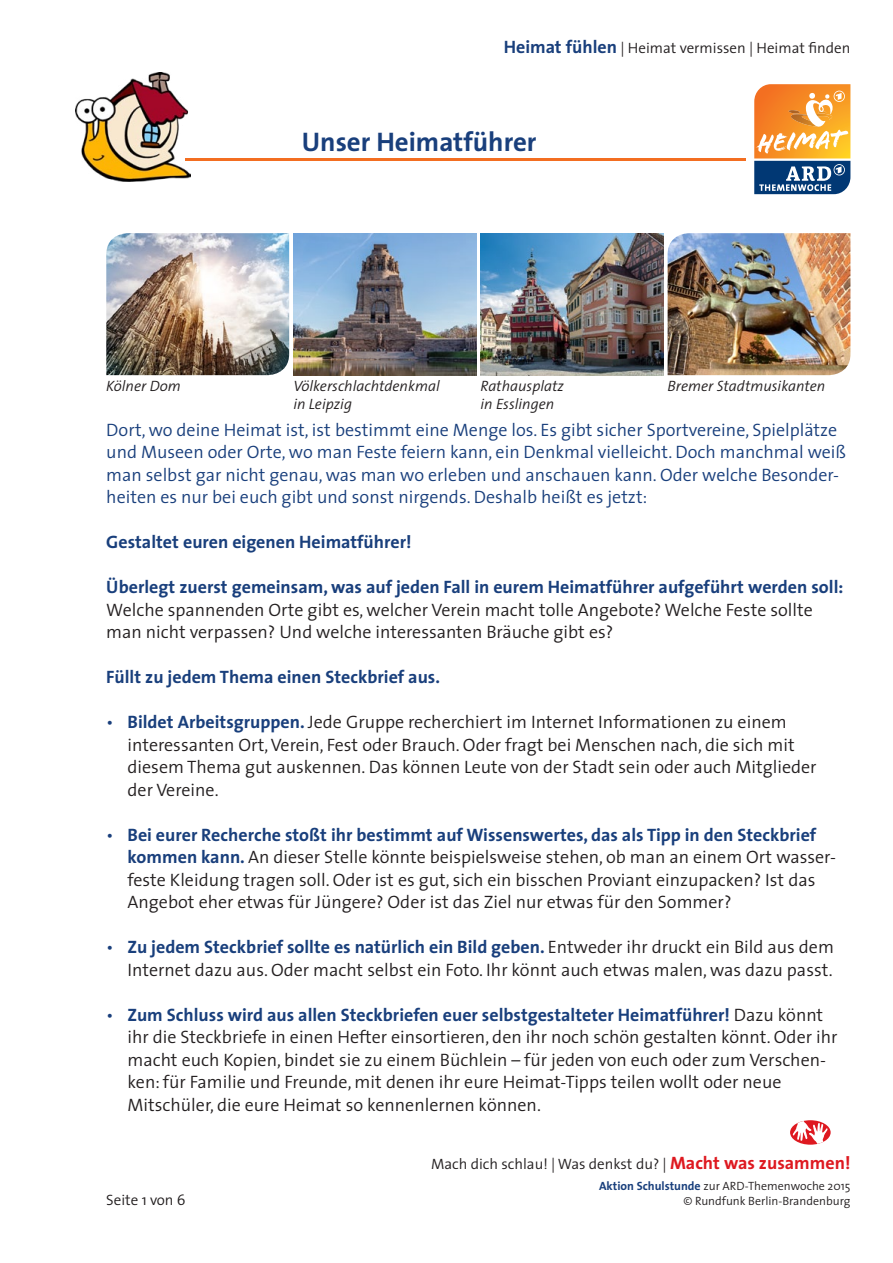
<style>
.page{position:relative;width:893px;height:1263px;background:#fff}
.page>*{position:absolute;margin:0;border:0;box-sizing:border-box;transform-origin:0 0}
.t1{font:700 27px "The Sans";color:#193f7c}
.t2{font:300 18px/22.5px "The Sans";color:#231f20}
.t3{font:300 18px/22.5px "The Sans";color:#193f7c}
.t4{font:700 18px "The Sans";color:#193f7c}
.t5{font:300 15px "The Sans";color:#231f20}
.t6{font:italic 300 15px/18px "The Sans";color:#231f20}
.t7{font:300 12px/15px "The Sans";color:#231f20;text-align:right}
.s1{font-weight:700;font-size:18px;color:#193f7c}
.s2{color:#193f7c}
.s3{font-weight:700;color:#193f7c}
.s4{font-weight:700;font-size:18px;color:#de1920}
</style>
<div class="page">
<img style="left:480px;top:233px;width:183px;height:142px">
<img style="left:668px;top:233px;width:182px;height:142px">
<img style="left:106px;top:233px;width:183px;height:142px">
<img style="left:293px;top:233px;width:183px;height:142px">
<svg style="left:790px;top:1120px;width:41px;height:25px"></svg>
<svg style="left:793px;top:1120px;width:35px;height:25px"></svg>
<hr style="left:185px;top:158px;width:561px;height:3px;background:#f36e21">
<svg style="left:754px;top:84px;width:96px;height:110px;background:#bd9364"></svg>
<img style="left:76px;top:73px;width:115px;height:109px">
<p class="t5" style="left:504px;top:36px;width:348px"><span class="s1">Heimat fühlen</span> | Heimat vermissen | Heimat finden</p>
<h1 class="t1" style="left:302px;top:119px;width:236px">Unser Heimatführer</h1>
<p class="t6" style="left:106px;top:376px;width:76px">Kölner Dom</p>
<p class="t6" style="left:293px;top:376px;width:148px">Völkerschlachtdenkmal in Leipzig</p>
<p class="t6" style="left:480px;top:376px;width:85px">Rathausplatz in Esslingen</p>
<p class="t6" style="left:668px;top:376px;width:159px">Bremer Stadtmusikanten</p>
<p class="t3" style="left:106px;top:418px;width:741px">Dort, wo deine Heimat ist, ist bestimmt eine Menge los. Es gibt sicher Sportvereine, Spielplätze und Museen oder Orte, wo man Feste feiern kann, ein Denkmal vielleicht. Doch manchmal weiß man selbst gar nicht genau, was man wo erleben und anschauen kann. Oder welche Besonder&shy;heiten es nur bei euch gibt und sonst nirgends. Deshalb heißt es jetzt:</p>
<p class="t4" style="left:106px;top:527px;width:307px">Gestaltet euren eigenen Heimatführer!</p>
<p class="t4" style="left:106px;top:572px;width:739px">Überlegt zuerst gemeinsam, was auf jeden Fall in eurem Heimatführer aufgeführt werden soll:</p>
<p class="t2" style="left:106px;top:598px;width:708px">Welche spannenden Orte gibt es, welcher Verein macht tolle Angebote? Welche Feste sollte man nicht verpassen? Und welche interessanten Bräuche gibt es?</p>
<p class="t4" style="left:106px;top:662px;width:335px">Füllt zu jedem Thema einen Steckbrief aus.</p>
<p class="t2" style="left:128px;top:710px;width:691px;text-indent:-21px"><span class="s2">•</span> <span class="s3">Bildet Arbeitsgruppen.</span> Jede Gruppe recherchiert im Internet Informationen zu einem interessanten Ort, Verein, Fest oder Brauch. Oder fragt bei Menschen nach, die sich mit diesem Thema gut auskennen. Das können Leute von der Stadt sein oder auch Mitglieder der Vereine.</p>
<p class="t2" style="left:128px;top:823px;width:710px;text-indent:-21px"><span class="s2">•</span> <span class="s3">Bei eurer Recherche stoßt ihr bestimmt auf Wissenswertes, das als Tipp in den Steckbrief kommen kann.</span> An dieser Stelle könnte beispielsweise stehen, ob man an einem Ort wasser&shy;feste Kleidung tragen soll. Oder ist es gut, sich ein bisschen Proviant einzupacken? Ist das Angebot eher etwas für Jüngere? Oder ist das Ziel nur etwas für den Sommer?</p>
<p class="t2" style="left:106px;top:935px;width:729px;text-align:right"><span class="s2">•</span> <span class="s3">Zu jedem Steckbrief sollte es natürlich ein Bild geben.</span> Entweder ihr druckt ein Bild aus dem<br>Internet dazu aus. Oder macht selbst ein Foto. Ihr könnt auch etwas malen, was dazu passt.</p>
<p class="t2" style="left:128px;top:1003px;width:711px;text-indent:-21px"><span class="s2">•</span> <span class="s3">Zum Schluss wird aus allen Steckbriefen euer selbstgestalteter Heimatführer!</span> Dazu könnt ihr die Steckbriefe in einen Hefter einsortieren, den ihr noch schön gestalten könnt. Oder ihr macht euch Kopien, bindet sie zu einem Büchlein – für jeden von euch oder zum Verschen&shy;ken: für Familie und Freunde, mit denen ihr eure Heimat-Tipps teilen wollt oder neue Mitschüler, die eure Heimat so kennenlernen können.</p>
<p class="t5" style="left:106px;top:1187px;width:81px">Seite 1 von 6</p>
<p class="t5" style="left:431px;top:1151px;width:421px">Mach dich schlau! | Was denkst du? | <span class="s4">Macht was zusammen!</span></p>
<p class="t7" style="left:599px;top:1178px;width:253px"><span class="s3">Aktion Schulstunde</span> zur ARD-Themenwoche 2015 © Rundfunk Berlin-Brandenburg</p>
</div>
